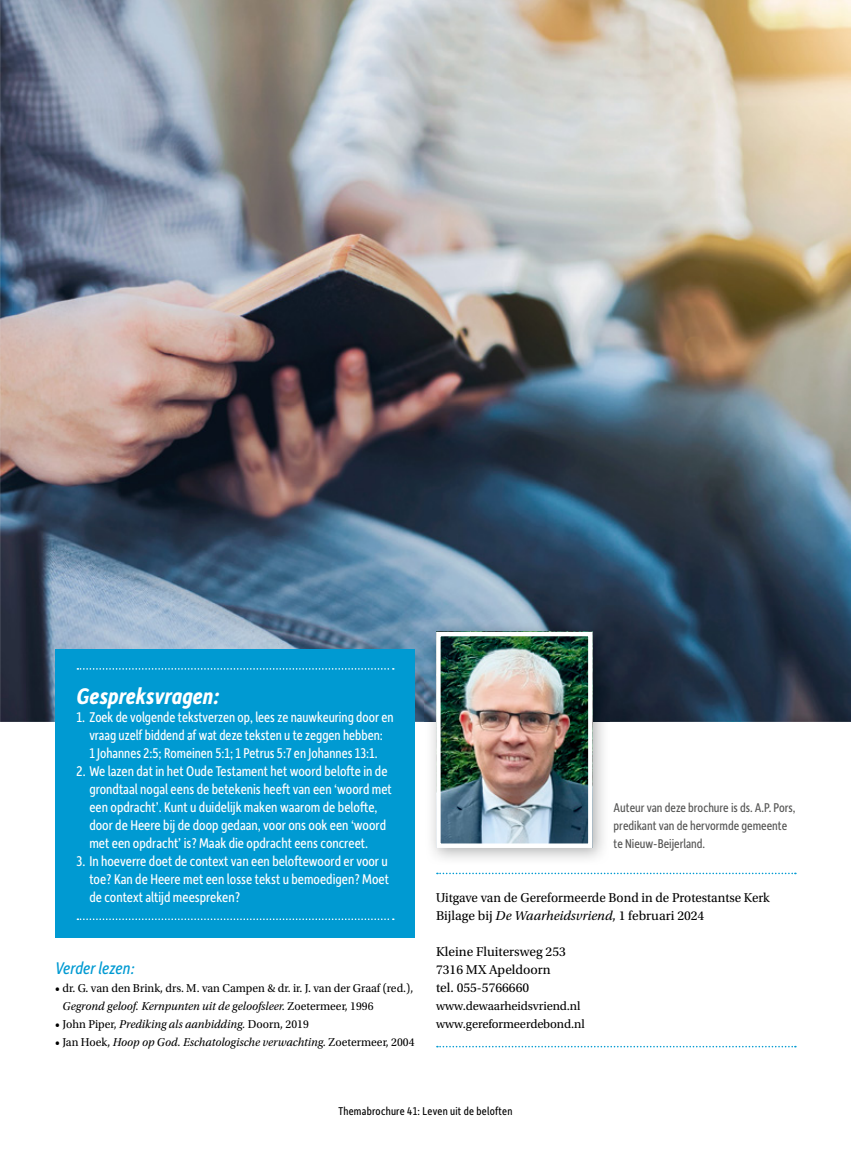
<style>
.page{position:relative;width:851px;height:1149px;background:#fff}
.page>*{position:absolute;margin:0;border:0;box-sizing:border-box;transform-origin:0 0}
.t1{font:italic 700 24px "Depot New Condensed";color:#fff}
.t2{font:italic 18px "Depot New Condensed";color:#009ad2}
.t3{font:15px/18px "Depot New Condensed";color:#fff;text-align:center}
.t4{font:13.5px/18px "Utopia Std";color:#000}
.t5{font:13.5px/18px "Depot New Condensed";color:#565655}
.t6{font:12.6px/18px "Utopia Std";letter-spacing:-.01em;color:#000}
.t7{font:12px/18px "Utopia Std";color:#000}
.t8{font:italic 12px "Utopia Std";color:#000}
.t9{font:12px "Depot New Condensed";letter-spacing:.02em;color:#000}
.s1{font-style:italic}
.s2{font-style:normal}
</style>
<div class="page">
<img style="left:0;top:0;width:850px;height:721px">
<svg style="left:437px;top:872px;width:358px;height:1px"></svg>
<svg style="left:437px;top:1045px;width:358px;height:2px"></svg>
<img style="left:424px;top:620px;width:186px;height:239px">
<img style="left:441px;top:636px;width:146px;height:206px">
<div style="left:436px;top:631px;width:156px;height:216px;border:4px solid #fff"></div>
<div style="left:55px;top:649px;width:360px;height:288px;background:#009ad2"></div>
<svg style="left:77px;top:668px;width:317px;height:1px"></svg>
<svg style="left:77px;top:918px;width:317px;height:1px"></svg>
<h1 class="t1" style="left:77px;top:680px;width:144px">Gespreksvragen:</h1>
<p class="t3" style="left:77px;top:707px;width:318px">1. Zoek de volgende tekstverzen op, lees ze nauwkeuring door en vraag uzelf biddend af wat deze teksten u te zeggen hebben:<br>1 Johannes 2:5; Romeinen 5:1; 1 Petrus 5:7 en Johannes 13:1.</p>
<p class="t3" style="left:89px;top:761px;width:304px;text-align:left;text-indent:-13px">2. We lazen dat in het Oude Testament het woord belofte in de grondtaal nogal eens de betekenis heeft van een ‘woord met een opdracht’. Kunt u duidelijk maken waarom de belofte, door de Heere bij de doop gedaan, voor ons ook een ‘woord met een opdracht’ is? Maak die opdracht eens concreet.</p>
<p class="t3" style="left:89px;top:851px;width:301px;text-align:justify;text-indent:-13px">3. In hoeverre doet de context van een beloftewoord er voor u toe? Kan de Heere met een losse tekst u bemoedigen? Moet de context altijd meespreken?</p>
<p class="t2" style="left:55px;top:956px;width:81px">Verder lezen:</p>
<p class="t7" style="left:62px;top:979px;width:352px;text-indent:-7px">• dr. G. van den Brink, drs. M. van Campen &amp; dr. ir. J. van der Graaf (red.),<br><span class="s1">Gegrond geloof. Kernpunten uit de geloofsleer.</span> Zoetermeer, 1996</p>
<p class="t8" style="left:55px;top:1017px;width:255px"><span class="s2">• John Piper,</span> Prediking als aanbidding. <span class="s2">Doorn, 2019</span></p>
<p class="t8" style="left:55px;top:1035px;width:361px"><span class="s2">• Jan Hoek,</span> Hoop op God. Eschatologische verwachting. <span class="s2">Zoetermeer, 2004</span></p>
<p class="t5" style="left:613px;top:797px;width:183px">Auteur van deze brochure is ds. A.P. Pors, predikant van de hervormde gemeente te Nieuw-Beijerland.</p>
<p class="t4" style="left:436px;top:888px;width:335px">Uitgave van de Gereformeerde Bond in de Protestantse Kerk<br>Bijlage bij <span class="s1">De Waarheidsvriend</span>, 1 februari 2024</p>
<p class="t4" style="left:436px;top:942px;width:131px">Kleine Fluitersweg 253<br>7316 MX Apeldoorn tel. 055-5766660</p>
<p class="t6" style="left:436px;top:996px;width:150px">www.dewaarheidsvriend.nl www.gereformeerdebond.nl</p>
<p class="t9" style="left:338px;top:1102px;width:175px">Themabrochure 41: Leven uit de beloften</p>
</div>
